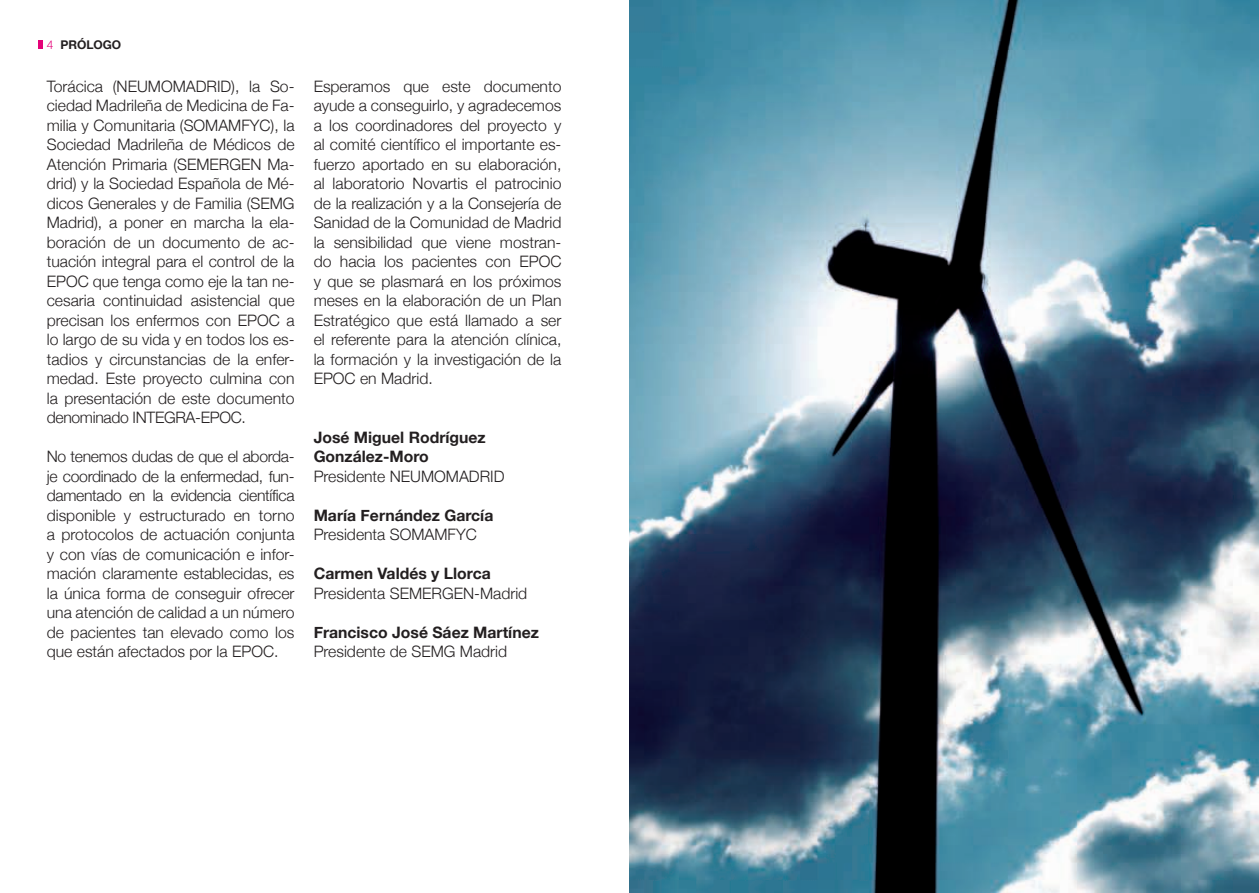
<style>
.page{position:relative;width:1259px;height:893px;background:#fff}
.page>*{position:absolute;margin:0;border:0;box-sizing:border-box;transform-origin:0 0}
.t1{font:300 15.75px/19.5px "Helvetica Neue";color:#231f20;text-align:justify}
.t2{font:700 15.75px/19.5px "Helvetica Neue";color:#231f20}
.t3{font:700 12px "Helvetica Neue";color:#231f20}
.s1{font-weight:300;color:#e40278}
</style>
<div class="page">
<svg style="left:39px;top:41px;width:4px;height:8px"></svg>
<img style="left:629px;top:0;width:630px;height:893px">
<p class="t3" style="left:47px;top:37px;width:76px"><span class="s1">4</span> PRÓLOGO</p>
<p class="t1" style="left:47px;top:76px;width:249px">Torácica (NEUMOMADRID), la So&shy;ciedad Madrileña de Medicina de Fa&shy;milia y Comunitaria (SOMAMFYC), la Sociedad Madrileña de Médicos de Atención Primaria (SEMERGEN Ma&shy;drid) y la Sociedad Española de Mé&shy;dicos Generales y de Familia (SEMG Madrid), a poner en marcha la ela&shy;boración de un documento de ac&shy;tuación integral para el control de la EPOC que tenga como eje la tan ne&shy;cesaria continuidad asistencial que precisan los enfermos con EPOC a lo largo de su vida y en todos los es&shy;tadios y circunstancias de la enfer&shy;medad. Este proyecto culmina con la presentación de este documento denominado INTEGRA-EPOC.</p>
<p class="t1" style="left:47px;top:447px;width:249px">No tenemos dudas de que el aborda&shy;je coordinado de la enfermedad, fun&shy;damentado en la evidencia científica disponible y estructurado en torno a protocolos de actuación conjunta y con vías de comunicación e infor&shy;mación claramente establecidas, es la única forma de conseguir ofrecer una atención de calidad a un número de pacientes tan elevado como los que están afectados por la EPOC.</p>
<p class="t1" style="left:314px;top:76px;width:249px">Esperamos que este documento ayude a conseguirlo, y agradecemos a los coordinadores del proyecto y al comité científico el importante es&shy;fuerzo aportado en su elaboración, al laboratorio Novartis el patrocinio de la realización y a la Consejería de Sanidad de la Comunidad de Madrid la sensibilidad que viene mostran&shy;do hacia los pacientes con EPOC y que se plasmará en los próximos meses en la elaboración de un Plan Estratégico que está llamado a ser el referente para la atención clínica, la formación y la investigación de la EPOC en Madrid.</p>
<p class="t2" style="left:314px;top:427px;width:174px">José Miguel Rodríguez<br>González-Moro</p>
<p class="t1" style="left:314px;top:466px;width:192px">Presidente NEUMOMADRID</p>
<p class="t2" style="left:314px;top:505px;width:181px">María Fernández García</p>
<p class="t1" style="left:314px;top:524px;width:165px">Presidenta SOMAMFYC</p>
<p class="t2" style="left:314px;top:563px;width:179px">Carmen Valdés y Llorca</p>
<p class="t1" style="left:314px;top:583px;width:215px">Presidenta SEMERGEN-Madrid</p>
<p class="t2" style="left:314px;top:622px;width:227px">Francisco José Sáez Martínez</p>
<p class="t1" style="left:314px;top:641px;width:195px">Presidente de SEMG Madrid</p>
</div>
